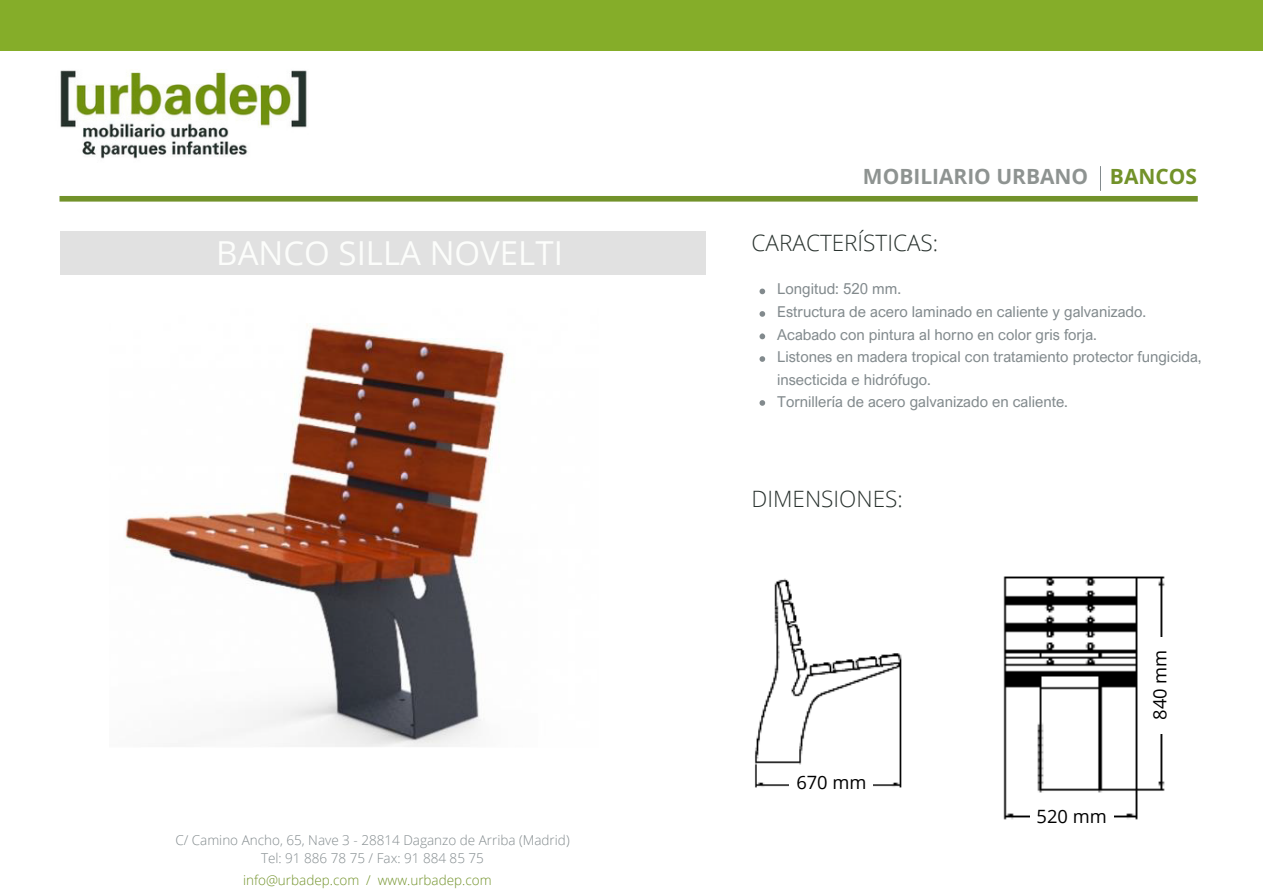
<style>
.page{position:relative;width:1263px;height:894px;background:#fff}
.page>*{position:absolute;margin:0;border:0;box-sizing:border-box;transform-origin:0 0}
.t1{font:33px "Open Sans";color:#fcfdfb}
.t2{font:300 22.5px "Open Sans";color:#29322e}
.t3{font:700 21px "Open Sans";color:#8e9391}
.t4{font:18.3px "Open Sans";color:#000}
.t5{font:15px/22.5px "Arial Nova";color:#828a8d}
.t6{font:300 13.5px "Open Sans";color:#828a8d}
.t7{font:300 13.5px "Open Sans";color:#72922a}
.s1{color:#72922a}
</style>
<div class="page">
<img style="left:60px;top:69px;width:247px;height:90px">
<div style="left:0;top:0;width:1263px;height:50px;background:#85ad29"></div>
<svg style="left:1100px;top:166px;width:1px;height:25px"></svg>
<div style="left:59px;top:196px;width:1139px;height:5px;background:#72922a"></div>
<div style="left:60px;top:231px;width:645px;height:44px;background:#e1e1e1"></div>
<svg style="left:759px;top:288px;width:6px;height:6px"></svg>
<svg style="left:759px;top:311px;width:6px;height:5px"></svg>
<svg style="left:759px;top:356px;width:6px;height:6px"></svg>
<svg style="left:759px;top:333px;width:6px;height:6px"></svg>
<img style="left:125px;top:323px;width:382px;height:424px">
<img style="left:755px;top:578px;width:147px;height:210px">
<img style="left:1003px;top:576px;width:162px;height:244px">
<div style="left:1030px;top:800px;width:83px;height:31px;background:#fff"></div>
<div style="left:1144px;top:637px;width:40px;height:96px;background:#fff"></div>
<div style="left:790px;top:771px;width:83px;height:29px;background:#fff"></div>
<svg style="left:759px;top:400px;width:6px;height:5px"></svg>
<p class="t1" style="left:216px;top:230px;width:348px">BANCO SILLA NOVELTI</p>
<p class="t6" style="left:175px;top:830px;width:396px">C/ Camino Ancho, 65, Nave 3 - 28814 Daganzo de Arriba (Madrid)</p>
<p class="t6" style="left:261px;top:848px;width:224px">Tel: 91 886 78 75 / Fax: 91 884 85 75</p>
<p class="t7" style="left:243px;top:870px;width:250px">info@urbadep.com / www.urbadep.com</p>
<p class="t3" style="left:863px;top:162px;width:335px">MOBILIARIO URBANO <span class="s1">BANCOS</span></p>
<p class="t2" style="left:752px;top:226px;width:188px">CARACTERÍSTICAS:</p>
<p class="t5" style="left:777px;top:277px;width:125px">Longitud: 520 mm.</p>
<p class="t5" style="left:777px;top:300px;width:370px">Estructura de acero laminado en caliente y galvanizado.</p>
<p class="t5" style="left:777px;top:322px;width:321px">Acabado con pintura al horno en color gris forja.</p>
<p class="t5" style="left:777px;top:345px;width:426px">Listones en madera tropical con tratamiento protector fungicida, insecticida e hidrófugo.</p>
<p class="t5" style="left:777px;top:390px;width:292px">Tornillería de acero galvanizado en caliente.</p>
<p class="t2" style="left:752px;top:483px;width:153px">DIMENSIONES:</p>
<p class="t4" style="left:796px;top:769px;width:72px">670 mm</p>
<p class="t4" style="left:1037px;top:802px;width:72px">520 mm</p>
<p class="t4" style="left:1147px;top:719px;width:72px;rotate:-90deg">840 mm</p>
</div>
